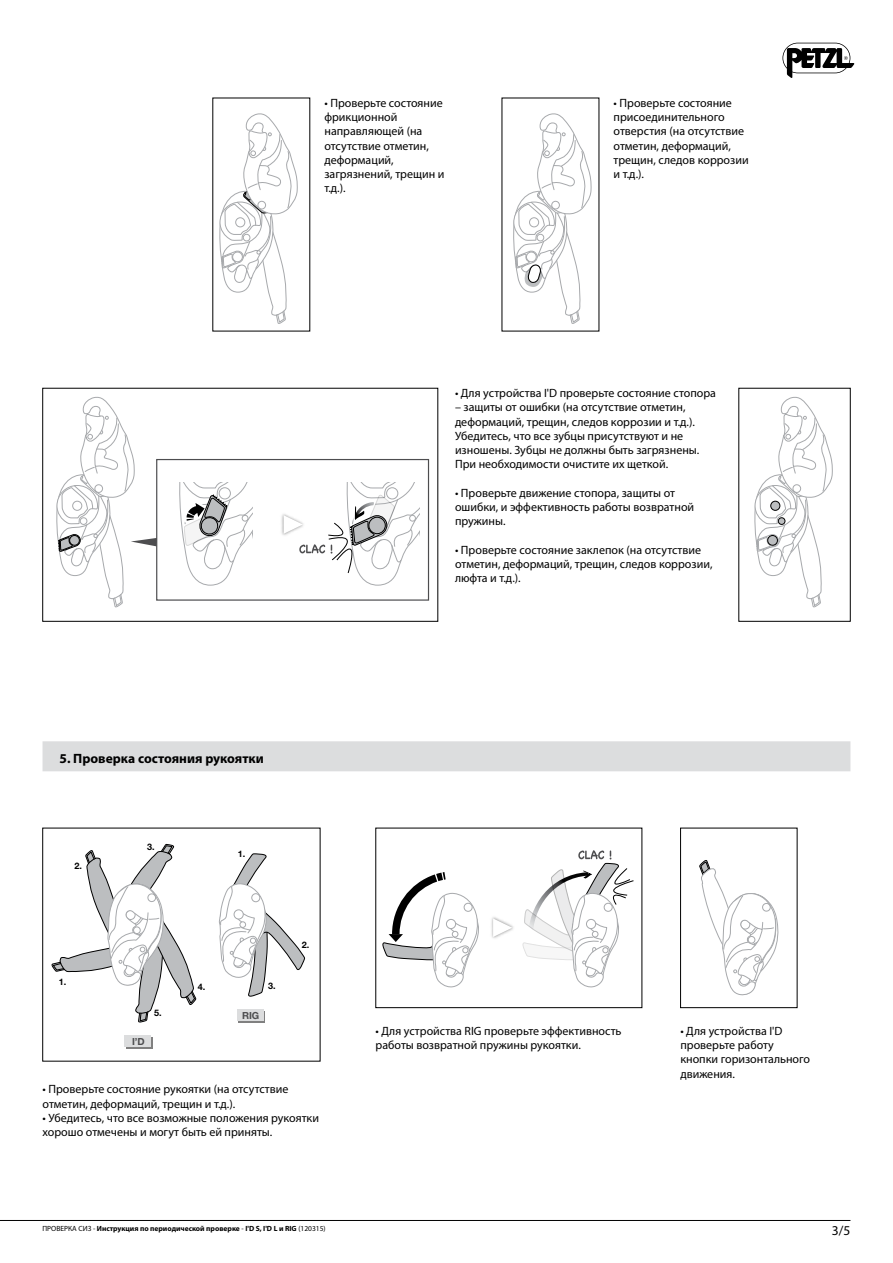
<style>
.page{position:relative;width:893px;height:1263px;background:#fff}
.page>*{position:absolute;margin:0;border:0;box-sizing:border-box;transform-origin:0 0}
.CY_-_SOUSTITRE{font:700 13.5px "Myriad Pro";color:#000}
.t1{font:13.5px "Myriad Pro";color:#000}
.CY_-_STD{font:12px/14.2px "Myriad Pro";color:#000}
.t2{font:700 9.75px "Helvetica Neue LT Pro";color:#4d4d4f}
.t3{font:700 9px "Helvetica Neue LT Pro";color:#000}
.t4{font:700 7.5px "Myriad Pro";color:#000}
.s1{font-weight:400}
</style>
<div class="page">
<svg style="left:782px;top:43px;width:72px;height:35px"></svg>
<hr style="left:0;top:1220px;width:850px;height:1px;background:#000">
<svg style="left:51px;top:844px;width:146px;height:179px"></svg>
<svg style="left:219px;top:853px;width:86px;height:144px"></svg>
<div style="left:240px;top:921px;width:6px;height:7px;border:1px solid #a7a9ac;border-radius:50%"></div>
<div style="left:126px;top:1037px;width:27px;height:11px;background:#808080"></div>
<div style="left:125px;top:1035px;width:26px;height:12px;background:#dcddde"></div>
<svg style="left:239px;top:1011px;width:26px;height:12px"></svg>
<div style="left:237px;top:1009px;width:26px;height:12px;background:#dcddde"></div>
<svg style="left:699px;top:860px;width:80px;height:136px"></svg>
<div style="left:680px;top:828px;width:117px;height:180px;border:1px solid #000"></div>
<svg style="left:179px;top:483px;width:73px;height:103px"></svg>
<div style="left:156px;top:459px;width:273px;height:142px;border:1px solid #4d4d4f"></div>
<svg style="left:56px;top:396px;width:101px;height:212px"></svg>
<img style="left:281px;top:514px;width:3px;height:21px">
<svg style="left:284px;top:483px;width:136px;height:103px"></svg>
<svg style="left:754px;top:396px;width:79px;height:212px"></svg>
<div style="left:768px;top:535px;width:9px;height:10px;background:#bcbec0;border-radius:50%"></div>
<div style="left:767px;top:535px;width:11px;height:11px;border:1px solid #000;border-radius:50%"></div>
<img style="left:491px;top:917px;width:22px;height:21px">
<svg style="left:493px;top:918px;width:19px;height:19px"></svg>
<svg style="left:382px;top:872px;width:97px;height:116px"></svg>
<svg style="left:523px;top:850px;width:111px;height:138px"></svg>
<div style="left:376px;top:828px;width:266px;height:180px;border:1px solid #000"></div>
<svg style="left:513px;top:113px;width:79px;height:211px"></svg>
<svg style="left:219px;top:113px;width:79px;height:211px"></svg>
<div style="left:43px;top:741px;width:807px;height:30px;background:#dcddde"></div>
<p class="CY_-_STD" style="left:324px;top:95px;width:121px">• Проверьте состояние фрикционной направляющей (на отсутствие отметин, деформаций, загрязнений, трещин и т.д.).</p>
<p class="CY_-_STD" style="left:614px;top:95px;width:137px">• Проверьте состояние присоединительного отверстия (на отсутствие отметин, деформаций, трещин, следов коррозии и т.д.).</p>
<p class="CY_-_STD" style="left:455px;top:386px;width:263px">• Для устройства I'D проверьте состояние стопора</p>
<p class="CY_-_STD" style="left:455px;top:400px;width:246px">– защиты от ошибки (на отсутствие отметин, деформаций, трещин, следов коррозии и т.д.).<br>Убедитесь, что все зубцы присутствуют и не изношены. Зубцы не должны быть загрязнены.<br>При необходимости очистите их щеткой.</p>
<p class="CY_-_STD" style="left:455px;top:485px;width:241px">• Проверьте движение стопора, защиты от ошибки, и эффективность работы возвратной пружины.</p>
<p class="CY_-_STD" style="left:455px;top:542px;width:259px">• Проверьте состояние заклепок (на отсутствие отметин, деформаций, трещин, следов коррозии, люфта и т.д.).</p>
<p class="CY_-_SOUSTITRE" style="left:60px;top:749px;width:206px">5. Проверка состояния рукоятки</p>
<p class="t3" style="left:75px;top:860px;width:9px">2.</p>
<p class="t3" style="left:59px;top:976px;width:9px">1.</p>
<p class="t3" style="left:147px;top:841px;width:9px">3.</p>
<p class="t2" style="left:132px;top:1035px;width:14px">I’D</p>
<p class="t3" style="left:154px;top:1007px;width:9px">5.</p>
<p class="t3" style="left:238px;top:848px;width:9px">1.</p>
<p class="t3" style="left:198px;top:981px;width:9px">4.</p>
<p class="t2" style="left:242px;top:1009px;width:19px">RIG</p>
<p class="t3" style="left:268px;top:980px;width:9px">3.</p>
<p class="t3" style="left:302px;top:939px;width:9px">2.</p>
<p class="CY_-_STD" style="left:43px;top:1082px;width:247px">• Проверьте состояние рукоятки (на отсутствие отметин, деформаций, трещин и т.д.).</p>
<p class="CY_-_STD" style="left:43px;top:1110px;width:278px">• Убедитесь, что все возможные положения рукоятки хорошо отмечены и могут быть ей приняты.</p>
<p class="t4" style="left:43px;top:1224px;width:285px"><span class="s1">ПРОВЕРКА СИЗ -</span> Инструкция по периодической проверке <span class="s1">-</span> I'D S, I'D L и RIG <span class="s1">(120315)</span></p>
<p class="CY_-_STD" style="left:376px;top:1023px;width:247px">• Для устройства RIG проверьте эффективность работы возвратной пружины рукоятки.</p>
<p class="CY_-_STD" style="left:680px;top:1023px;width:131px">• Для устройства I'D проверьте работу кнопки горизонтального движения.</p>
<p class="t1" style="left:832px;top:1222px;width:20px">3/5</p>
</div>
